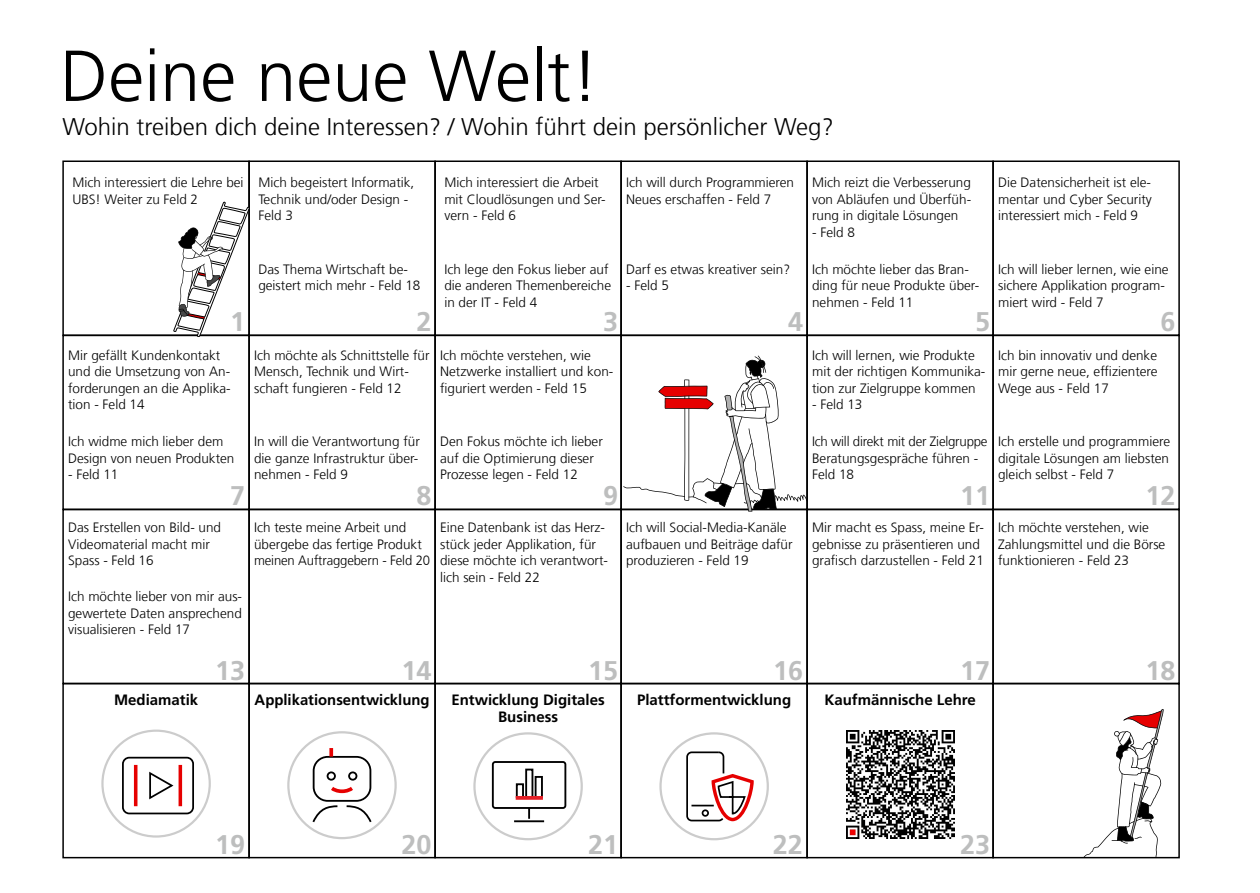
<style>
.page{position:relative;width:1260px;height:893px;background:#fff}
.page>*{position:absolute;margin:0;border:0;box-sizing:border-box;transform-origin:0 0}
.t1{font:300 72px "Frutiger LT Com";color:#000}
.t2{font:700 27px "Frutiger LT Com";color:#bdbebe}
.t3{font:300 24px "Frutiger LT Com";color:#000}
.t4{font:700 15px/16.5px "Frutiger LT Com";color:#000;text-align:center}
.t5{font:300 13.5px/16.5px "Frutiger LT Com";color:#000}
</style>
<div class="page">
<div style="left:62px;top:160px;width:188px;height:176px;border:2px solid #000"></div>
<div style="left:62px;top:508px;width:188px;height:176px;border:2px solid #000"></div>
<div style="left:62px;top:334px;width:188px;height:176px;border:2px solid #000"></div>
<div style="left:62px;top:682px;width:188px;height:176px;border:2px solid #000"></div>
<div style="left:248px;top:160px;width:188px;height:176px;border:2px solid #000"></div>
<div style="left:248px;top:508px;width:188px;height:176px;border:2px solid #000"></div>
<div style="left:248px;top:334px;width:188px;height:176px;border:2px solid #000"></div>
<div style="left:248px;top:682px;width:188px;height:176px;border:2px solid #000"></div>
<div style="left:620px;top:160px;width:188px;height:176px;border:2px solid #000"></div>
<div style="left:620px;top:334px;width:188px;height:176px;border:2px solid #000"></div>
<div style="left:620px;top:682px;width:188px;height:176px;border:2px solid #000"></div>
<div style="left:434px;top:160px;width:188px;height:176px;border:2px solid #000"></div>
<div style="left:434px;top:508px;width:188px;height:176px;border:2px solid #000"></div>
<div style="left:434px;top:334px;width:188px;height:176px;border:2px solid #000"></div>
<div style="left:434px;top:682px;width:188px;height:176px;border:2px solid #000"></div>
<div style="left:806px;top:160px;width:188px;height:176px;border:2px solid #000"></div>
<div style="left:992px;top:160px;width:188px;height:176px;border:2px solid #000"></div>
<div style="left:806px;top:508px;width:188px;height:176px;border:2px solid #000"></div>
<div style="left:992px;top:508px;width:188px;height:176px;border:2px solid #000"></div>
<div style="left:806px;top:334px;width:188px;height:176px;border:2px solid #000"></div>
<div style="left:992px;top:334px;width:188px;height:176px;border:2px solid #000"></div>
<div style="left:806px;top:682px;width:188px;height:176px;border:2px solid #000"></div>
<div style="left:992px;top:682px;width:188px;height:176px;border:2px solid #000"></div>
<svg style="left:174px;top:202px;width:76px;height:134px"></svg>
<svg style="left:1070px;top:709px;width:94px;height:148px"></svg>
<svg style="left:623px;top:355px;width:184px;height:156px"></svg>
<div style="left:287px;top:731px;width:110px;height:108px;border:2px solid #ccc;border-radius:50%"></div>
<svg style="left:331px;top:787px;width:22px;height:7px"></svg>
<div style="left:327px;top:771px;width:9px;height:9px;border:2px solid #000;border-radius:50%"></div>
<div style="left:348px;top:771px;width:9px;height:9px;border:2px solid #000;border-radius:50%"></div>
<svg style="left:312px;top:805px;width:60px;height:18px"></svg>
<div style="left:313px;top:756px;width:58px;height:45px;border:2px solid #000;border-radius:14px"></div>
<svg style="left:329px;top:748px;width:4px;height:8px"></svg>
<div style="left:659px;top:732px;width:110px;height:108px;border:2px solid #ccc;border-radius:50%"></div>
<svg style="left:686px;top:750px;width:69px;height:73px"></svg>
<div style="left:702px;top:809px;width:7px;height:7px;border:2px solid #000;border-radius:50%"></div>
<div style="left:473px;top:732px;width:110px;height:108px;border:2px solid #ccc;border-radius:50%"></div>
<svg style="left:492px;top:761px;width:74px;height:61px"></svg>
<hr style="left:516px;top:796px;width:27px;height:3px;background:#e41e26">
<div style="left:101px;top:729px;width:110px;height:108px;border:2px solid #ccc;border-radius:50%"></div>
<svg style="left:122px;top:756px;width:72px;height:58px"></svg>
<hr style="left:134px;top:764px;width:3px;height:42px;background:#e60000">
<hr style="left:179px;top:764px;width:3px;height:42px;background:#e60000">
<img style="left:847px;top:730px;width:108px;height:108px">
<h1 class="t1" style="left:60px;top:34px;width:540px">Deine neue Welt!</h1>
<h3 class="t3" style="left:62px;top:113px;width:773px">Wohin treiben dich deine Interessen? / Wohin führt dein persönlicher Weg?</h3>
<p class="t5" style="left:72px;top:174px;width:173px">Mich interessiert die Lehre bei<br>UBS! Weiter zu Feld 2</p>
<p class="t5" style="left:258px;top:174px;width:157px">Mich begeistert Informatik,<br>Technik und/oder Design -<br>Feld 3</p>
<p class="t5" style="left:444px;top:174px;width:163px">Mich interessiert die Arbeit mit Cloudlösungen und Ser&shy;vern - Feld 6</p>
<p class="t5" style="left:626px;top:174px;width:170px">Ich will durch Programmieren<br>Neues erschaffen - Feld 7</p>
<p class="t5" style="left:812px;top:174px;width:161px;text-align:justify">Mich reizt die Verbesserung von Abläufen und Überfüh&shy;rung in digitale Lösungen</p>
<p class="t5" style="left:812px;top:224px;width:44px">- Feld 8</p>
<p class="t5" style="left:812px;top:261px;width:169px">Ich möchte lieber das Bran&shy;ding für neue Produkte über&shy;nehmen - Feld 11</p>
<p class="t5" style="left:258px;top:261px;width:163px">Das Thema Wirtschaft be&shy;geistert mich mehr - Feld 18</p>
<p class="t5" style="left:444px;top:261px;width:168px">Ich lege den Fokus lieber auf die anderen Themenbereiche in der IT - Feld 4</p>
<p class="t5" style="left:626px;top:261px;width:165px">Darf es etwas kreativer sein?</p>
<p class="t5" style="left:626px;top:277px;width:44px">- Feld 5</p>
<h2 class="t2" style="left:230px;top:306px;width:17px">1</h2>
<h2 class="t2" style="left:416px;top:306px;width:17px">2</h2>
<h2 class="t2" style="left:603px;top:306px;width:17px">3</h2>
<h2 class="t2" style="left:788px;top:306px;width:17px">4</h2>
<h2 class="t2" style="left:975px;top:306px;width:17px">5</h2>
<p class="t5" style="left:68px;top:347px;width:164px">Mir gefällt Kundenkontakt und die Umsetzung von An&shy;forderungen an die Applika&shy;tion - Feld 14</p>
<p class="t5" style="left:68px;top:433px;width:168px">Ich widme mich lieber dem<br>Design von neuen Produkten</p>
<p class="t5" style="left:68px;top:466px;width:52px">- Feld 11</p>
<p class="t5" style="left:254px;top:347px;width:177px">Ich möchte als Schnittstelle für<br>Mensch, Technik und Wirt&shy;schaft fungieren - Feld 12</p>
<p class="t5" style="left:440px;top:347px;width:175px">Ich möchte verstehen, wie<br>Netzwerke installiert und kon&shy;figuriert werden - Feld 15</p>
<p class="t5" style="left:254px;top:433px;width:167px;text-align:justify">In will die Verantwortung für die ganze Infrastruktur über&shy;nehmen - Feld 9</p>
<p class="t5" style="left:440px;top:433px;width:164px">Den Fokus möchte ich lieber auf die Optimierung dieser<br>Prozesse legen - Feld 12</p>
<p class="t5" style="left:812px;top:347px;width:175px">Ich will lernen, wie Produkte mit der richtigen Kommunika&shy;tion zur Zielgruppe kommen</p>
<p class="t5" style="left:812px;top:396px;width:52px">- Feld 13</p>
<p class="t5" style="left:812px;top:433px;width:177px">Ich will direkt mit der Zielgruppe<br>Beratungsgespräche führen -<br>Feld 18</p>
<h2 class="t2" style="left:230px;top:480px;width:17px">7</h2>
<h2 class="t2" style="left:416px;top:480px;width:17px">8</h2>
<h2 class="t2" style="left:603px;top:480px;width:17px">9</h2>
<h2 class="t2" style="left:960px;top:480px;width:32px">11</h2>
<p class="t5" style="left:998px;top:174px;width:155px;text-align:justify">Die Datensicherheit ist ele&shy;mentar und Cyber Security interessiert mich - Feld 9</p>
<p class="t5" style="left:998px;top:261px;width:172px">Ich will lieber lernen, wie eine sichere Applikation program&shy;miert wird - Feld 7</p>
<h2 class="t2" style="left:1161px;top:306px;width:17px">6</h2>
<p class="t5" style="left:998px;top:347px;width:161px;text-align:justify">Ich bin innovativ und denke mir gerne neue, effizientere Wege aus - Feld 17</p>
<p class="t5" style="left:998px;top:433px;width:174px;text-align:justify">Ich erstelle und programmiere digitale Lösungen am liebsten gleich selbst - Feld 7</p>
<h2 class="t2" style="left:1146px;top:480px;width:32px">12</h2>
<p class="t5" style="left:68px;top:519px;width:155px">Das Erstellen von Bild- und<br>Videomaterial macht mir<br>Spass - Feld 16</p>
<p class="t5" style="left:68px;top:588px;width:176px;text-align:justify">Ich möchte lieber von mir aus&shy;gewertete Daten ansprechend visualisieren - Feld 17</p>
<p class="t5" style="left:254px;top:519px;width:178px">Ich teste meine Arbeit und übergebe das fertige Produkt meinen Auftraggebern - Feld 20</p>
<p class="t5" style="left:440px;top:519px;width:169px">Eine Datenbank ist das Herz&shy;stück jeder Applikation, für diese möchte ich verantwort&shy;lich sein - Feld 22</p>
<p class="t5" style="left:626px;top:519px;width:168px">Ich will Social-Media-Kanäle aufbauen und Beiträge dafür produzieren - Feld 19</p>
<p class="t5" style="left:812px;top:519px;width:173px">Mir macht es Spass, meine Er&shy;gebnisse zu präsentieren und grafisch darzustellen - Feld 21</p>
<p class="t5" style="left:998px;top:519px;width:169px">Ich möchte verstehen, wie<br>Zahlungsmittel und die Börse funktionieren - Feld 23</p>
<h2 class="t2" style="left:215px;top:654px;width:32px">13</h2>
<h2 class="t2" style="left:401px;top:654px;width:32px">14</h2>
<h2 class="t2" style="left:588px;top:654px;width:32px">15</h2>
<h2 class="t2" style="left:773px;top:654px;width:32px">16</h2>
<h2 class="t2" style="left:960px;top:654px;width:32px">17</h2>
<h2 class="t2" style="left:1146px;top:654px;width:32px">18</h2>
<p class="t4" style="left:114px;top:691px;width:86px">Mediamatik</p>
<p class="t4" style="left:255px;top:691px;width:176px">Applikationsentwicklung</p>
<p class="t4" style="left:451px;top:691px;width:155px">Entwicklung Digitales<br>Business</p>
<p class="t4" style="left:637px;top:691px;width:156px">Plattformentwicklung</p>
<p class="t4" style="left:824px;top:691px;width:153px">Kaufmännische Lehre</p>
<h2 class="t2" style="left:215px;top:828px;width:32px">19</h2>
<h2 class="t2" style="left:401px;top:828px;width:32px">20</h2>
<h2 class="t2" style="left:588px;top:828px;width:32px">21</h2>
<h2 class="t2" style="left:773px;top:828px;width:32px">22</h2>
<h2 class="t2" style="left:960px;top:828px;width:32px">23</h2>
</div>
